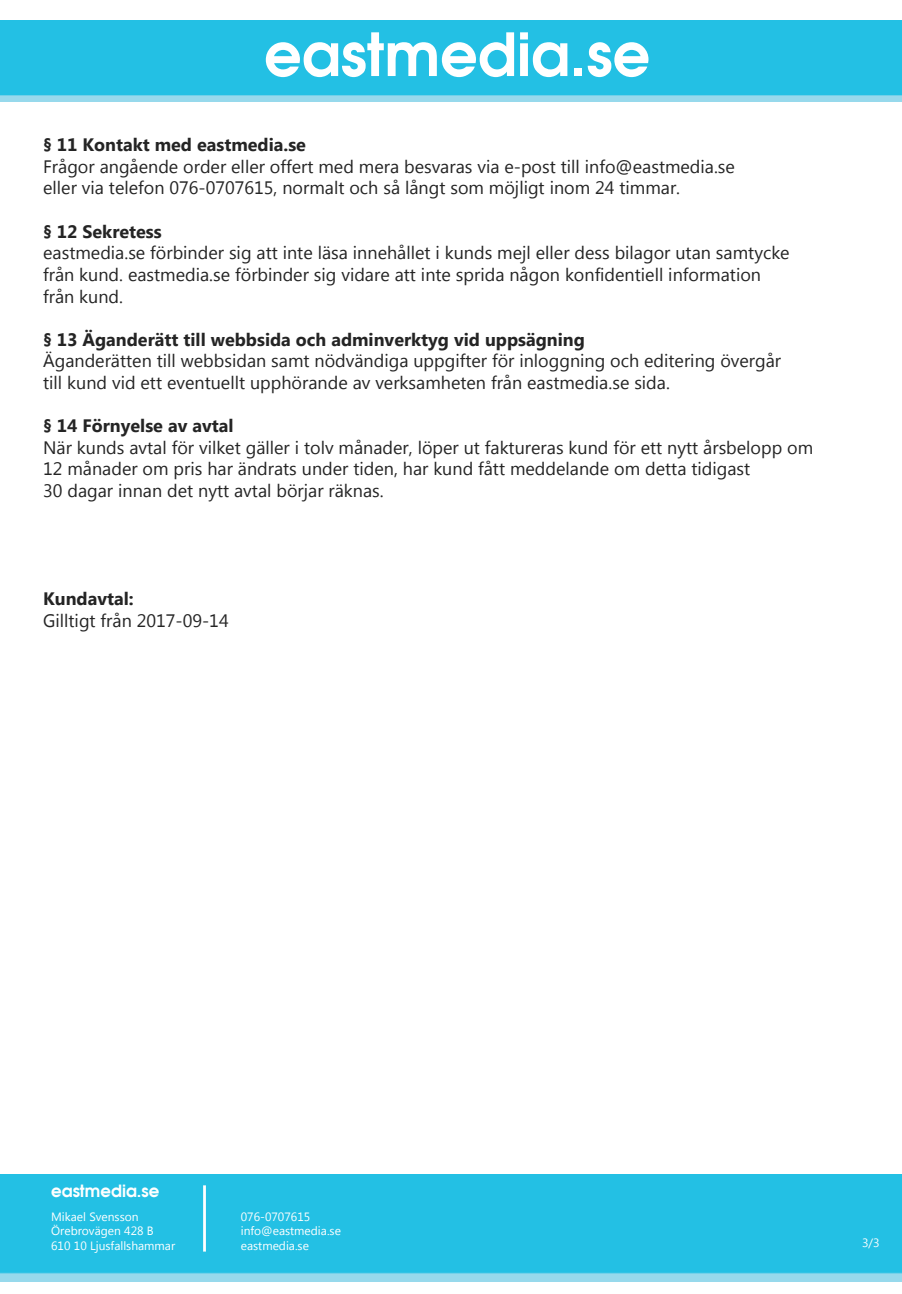
<style>
.page{position:relative;width:902px;height:1294px;background:#fff}
.page>*{position:absolute;margin:0;border:0;box-sizing:border-box;transform-origin:0 0}
.t1{font:600 59.1px "Avant Garde";color:#fff}
.t2{font:18px/21.6px "Microsoft New Tai Lue";color:#242424}
.t3{font:700 18px "Microsoft New Tai Lue";color:#242424}
.t4{font:600 16.5px "Avant Garde";color:#fff}
.t5{font:12px/14.4px "Microsoft New Tai Lue";color:#fff}
</style>
<div class="page">
<img style="left:0;top:21px;width:902px;height:80px">
<img style="left:0;top:1175px;width:902px;height:106px">
<hr style="left:203px;top:1185px;width:3px;height:66px;background:#fff">
<h1 class="t1" style="left:264px;top:15px;width:388px">eastmedia.se</h1>
<p class="t3" style="left:43px;top:135px;width:264px">§ 11 Kontakt med eastmedia.se</p>
<p class="t2" style="left:43px;top:157px;width:693px">Frågor angående order eller offert med mera besvaras via e-post till info@eastmedia.se eller via telefon 076-0707615, normalt och så långt som möjligt inom 24 timmar.</p>
<p class="t3" style="left:43px;top:221px;width:120px">§ 12 Sekretess</p>
<p class="t2" style="left:43px;top:244px;width:748px">eastmedia.se förbinder sig att inte läsa innehållet i kunds mejl eller dess bilagor utan samtycke från kund. eastmedia.se förbinder sig vidare att inte sprida någon konfidentiell information från kund.</p>
<p class="t3" style="left:43px;top:329px;width:543px">§ 13 Äganderätt till webbsida och adminverktyg vid uppsägning</p>
<p class="t2" style="left:43px;top:352px;width:739px">Äganderätten till webbsidan samt nödvändiga uppgifter för inloggning och editering övergår till kund vid ett eventuellt upphörande av verksamheten från eastmedia.se sida.</p>
<p class="t3" style="left:43px;top:415px;width:192px">§ 14 Förnyelse av avtal</p>
<p class="t2" style="left:43px;top:438px;width:771px">När kunds avtal för vilket gäller i tolv månader, löper ut faktureras kund för ett nytt årsbelopp om<br>12 månader om pris har ändrats under tiden, har kund fått meddelande om detta tidigast<br>30 dagar innan det nytt avtal börjar räknas.</p>
<p class="t3" style="left:43px;top:588px;width:92px">Kundavtal:</p>
<p class="t2" style="left:43px;top:611px;width:187px">Gilltigt från 2017-09-14</p>
<p class="t4" style="left:51px;top:1180px;width:110px">eastmedia.se</p>
<p class="t5" style="left:51px;top:1210px;width:125px">Mikael Svensson<br>Örebrovägen 428 B<br>610 10 Ljusfallshammar</p>
<p class="t5" style="left:241px;top:1210px;width:102px">076-0707615 info@eastmedia.se eastmedia.se</p>
<p class="t5" style="left:862px;top:1236px;width:19px">3/3</p>
</div>
